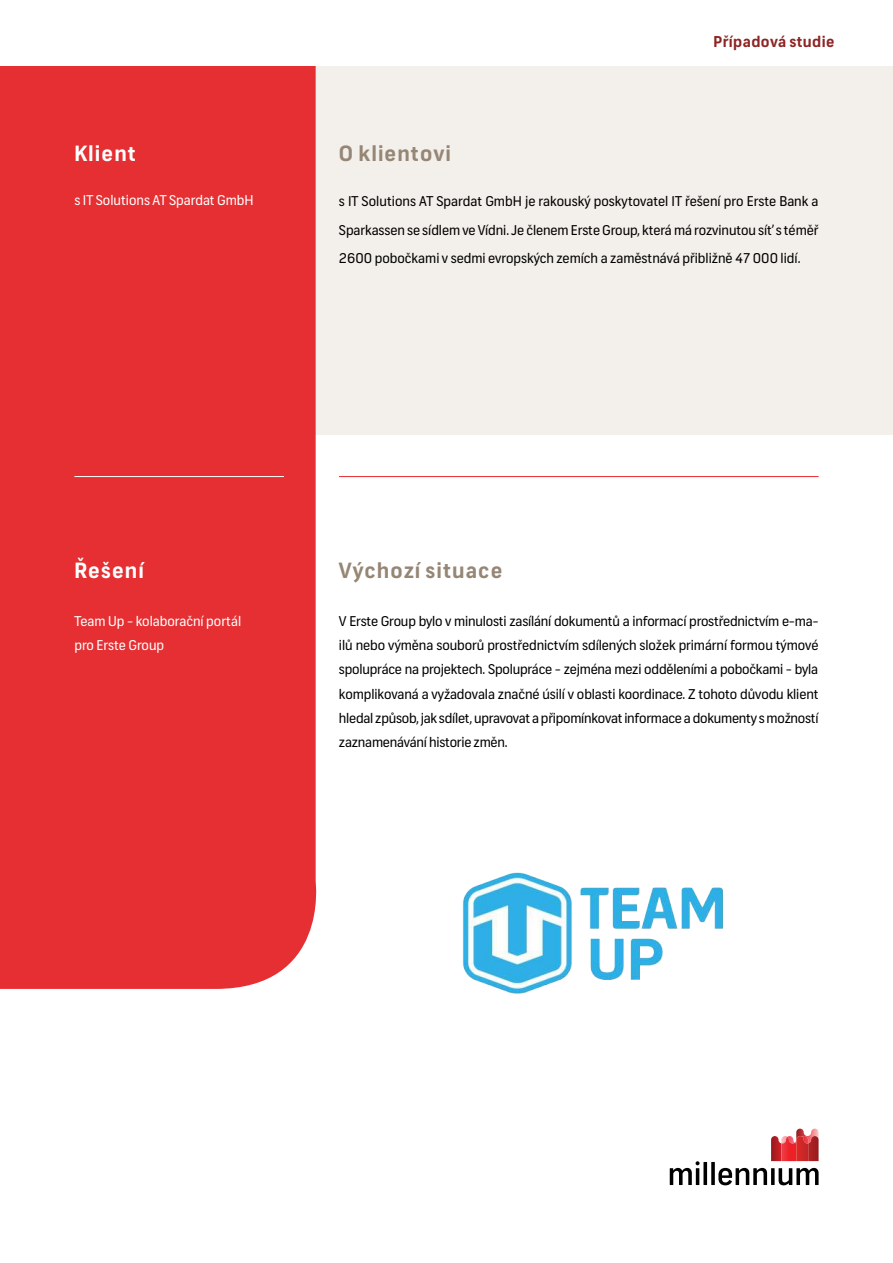
<style>
.page{position:relative;width:893px;height:1263px;background:#fff}
.page>*{position:absolute;margin:0;border:0;box-sizing:border-box;transform-origin:0 0}
.t1{font:700 21px "Frank";letter-spacing:.05em;color:#958675}
.t2{font:700 21px "Frank";letter-spacing:.05em;color:#fff}
.t3{font:700 15px "Frank";letter-spacing:.025em;color:#8e2424}
.t4{font:13.5px/24px "Frank";letter-spacing:-.015em;color:#000;text-align:justify}
.t5{font:13.5px/24px "Frank";color:#fff}
</style>
<div class="page">
<div style="left:0;top:0;width:893px;height:434px;background:#f3efea"></div>
<div style="left:0;top:66px;width:329px;height:923px;background:#e52f32"></div>
<svg style="left:670px;top:1128px;width:149px;height:57px"></svg>
<hr style="left:339px;top:476px;width:480px;height:1px;background:#e52f32">
<hr style="left:74px;top:476px;width:210px;height:1px;background:#fff">
<img style="left:462px;top:872px;width:261px;height:122px">
<div style="left:0;top:0;width:893px;height:66px;background:#fff"></div>
<h1 class="t2" style="left:74px;top:140px;width:63px">Klient</h1>
<p class="t5" style="left:74px;top:188px;width:181px">s IT Solutions AT Spardat GmbH</p>
<p class="t3" style="left:714px;top:32px;width:122px">Případová studie</p>
<h1 class="t1" style="left:339px;top:141px;width:114px">O klientovi</h1>
<p class="t4" style="left:339px;top:188px;width:481px;line-height:28.5px">s IT Solutions AT Spardat GmbH je rakouský poskytovatel IT řešení pro Erste Bank a Sparkassen se sídlem ve Vídni. Je členem Erste Group, která má rozvinutou síť s téměř 2600 pobočkami v sedmi evropských zemích a zaměstnává přibližně 47 000 lidí.</p>
<h1 class="t2" style="left:74px;top:558px;width:71px">Řešení</h1>
<p class="t5" style="left:74px;top:610px;width:168px">Team Up - kolaborační portál pro Erste Group</p>
<h1 class="t1" style="left:339px;top:558px;width:165px">Výchozí situace</h1>
<p class="t4" style="left:339px;top:610px;width:481px">V Erste Group bylo v minulosti zasílání dokumentů a informací prostřednictvím e-ma&shy;ilů nebo výměna souborů prostřednictvím sdílených složek primární formou týmové spolupráce na projektech. Spolupráce - zejména mezi odděleními a pobočkami - byla komplikovaná a vyžadovala značné úsilí v oblasti koordinace. Z tohoto důvodu klient hledal způsob, jak sdílet, upravovat a připomínkovat informace a dokumenty s možností zaznamenávání historie změn.</p>
</div>
